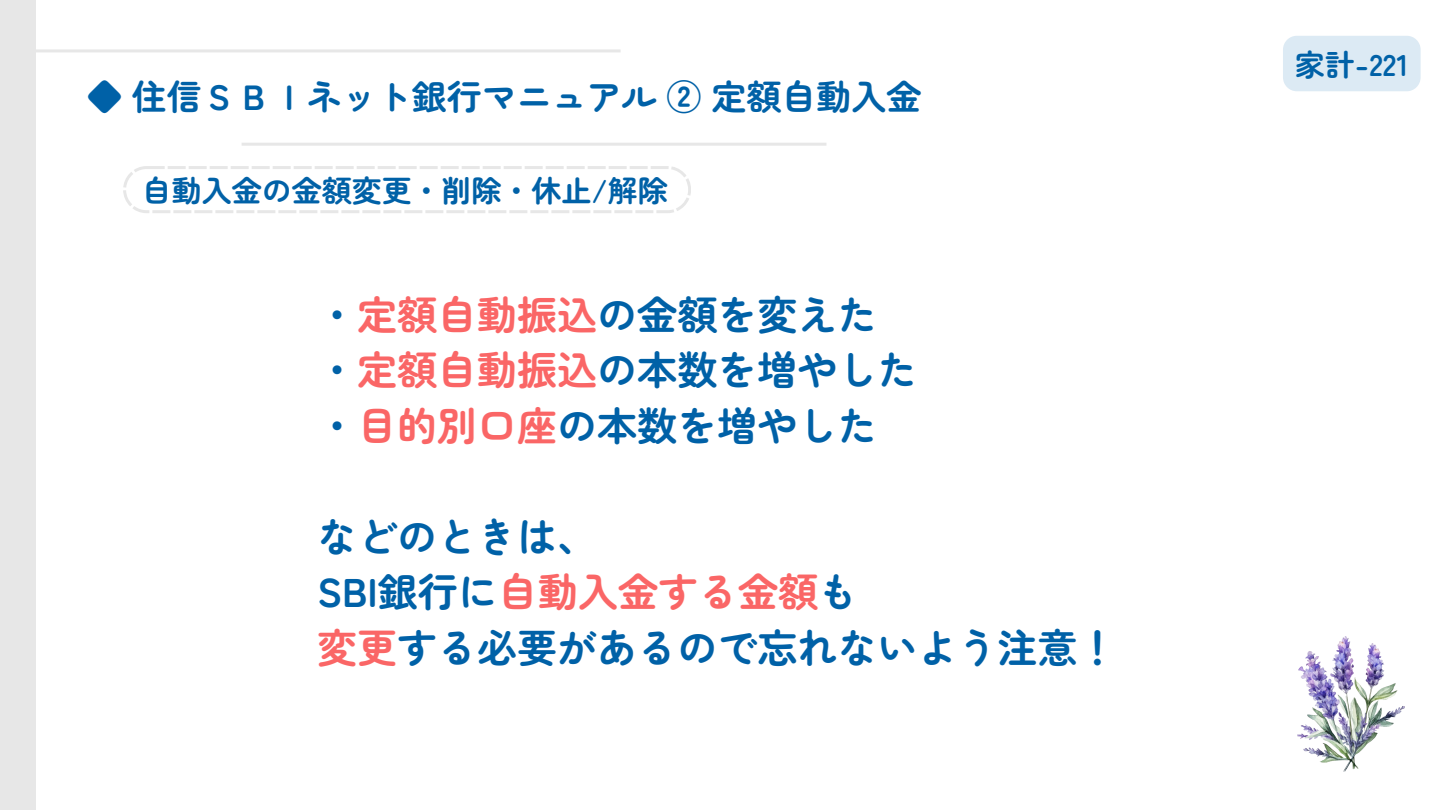
<style>
.page{position:relative;width:1440px;height:810px;background:#fff}
.page>*{position:absolute;margin:0;border:0;box-sizing:border-box;transform-origin:0 0}
.t1{font:700 40px/55.5px "Zen Maru Gothic";color:#0061a7}
.t2{font:700 35px "Zen Maru Gothic";color:#0061a7}
.t3{font:700 30px "Zen Maru Gothic";color:#0061a7}
.s1{color:#fa6666}
</style>
<div class="page">
<hr style="left:242px;top:143px;width:584px;height:3px;background:#e7e7e7">
<hr style="left:36px;top:49px;width:585px;height:3px;background:#e7e7e7">
<div style="left:0;top:0;width:36px;height:810px;background:#e7e7e7"></div>
<svg style="left:123px;top:166px;width:568px;height:47px"></svg>
<img style="left:1298px;top:636px;width:107px;height:136px">
<div style="left:1283px;top:36px;width:138px;height:55px;background:#dceaf4;border-radius:14px"></div>
<p class="t2" style="left:87px;top:70px;width:836px">◆ 住信ＳＢＩネット銀行マニュアル ② 定額自動入金</p>
<h2 class="t3" style="left:142px;top:167px;width:528px">自動入金の金額変更・削除・休止/解除</h2>
<h3 class="t1" style="left:317px;top:285px;width:602px">・<span class="s1">定額自動振込</span>の金額を変えた・<span class="s1">定額自動振込</span>の本数を増やした・<span class="s1">目的別口座</span>の本数を増やした</h3>
<p class="t1" style="left:317px;top:507px;width:802px">などのときは、<br>SBI銀行に<span class="s1">自動入金する金額</span>も<br><span class="s1">変更</span>する必要があるので忘れないよう注意！</p>
<p class="t3" style="left:1295px;top:41px;width:115px">家計-221</p>
</div>
